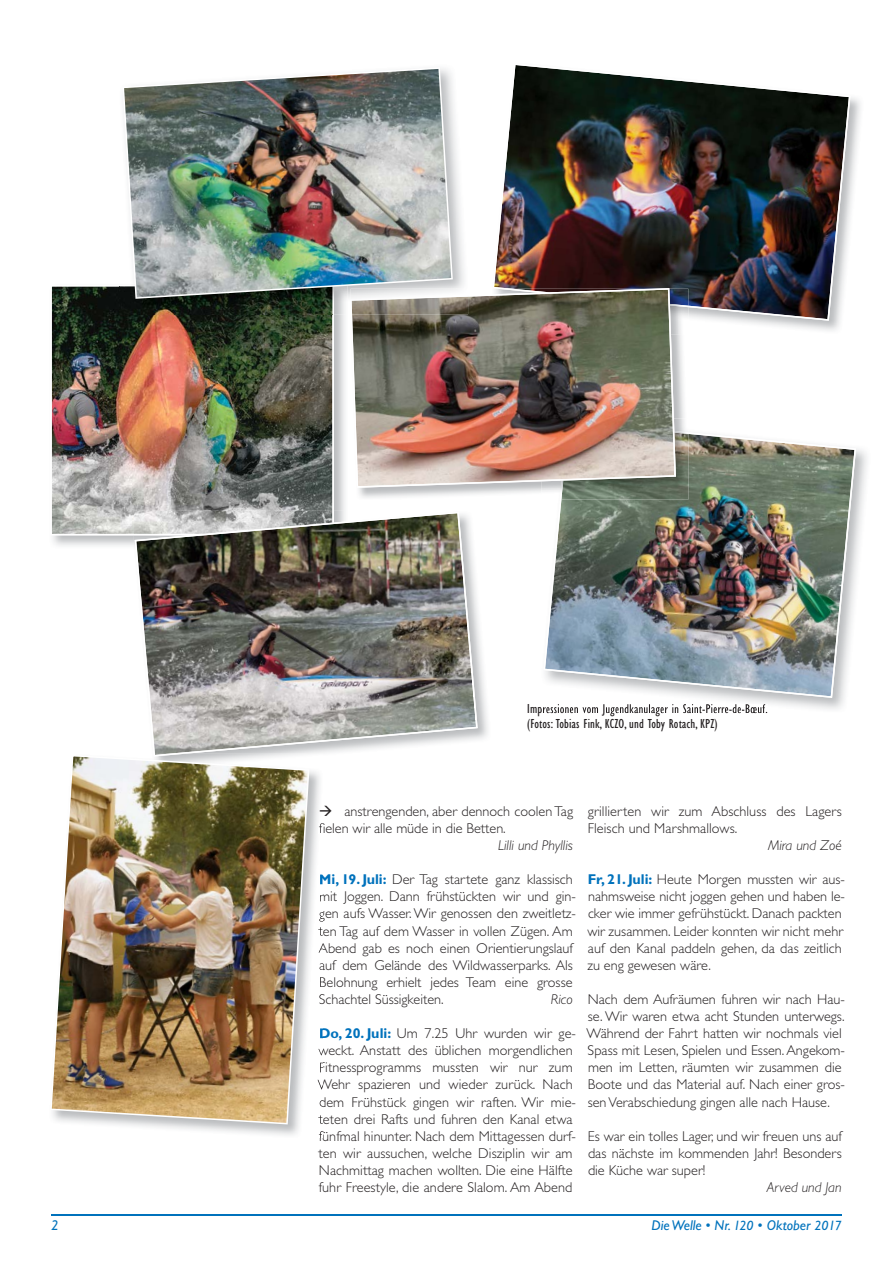
<style>
.page{position:relative;width:893px;height:1263px;background:#fff}
.page>*{position:absolute;margin:0;border:0;box-sizing:border-box;transform-origin:0 0}
.t1{font:300 14.25px/17.1px "Gill Sans Std";color:#231f20}
.t2{font:italic 300 14.25px "Gill Sans Std";color:#231f20}
.t3{font:italic 14.25px "Gill Sans Std";color:#0072bc}
.t4{font:condensed 13.5px "Gill Sans Std";letter-spacing:.01em;color:#231f20}
.s1{font-weight:700;color:#0072bc}
.s2{font-size:13.5px}
</style>
<div class="page">
<hr style="left:51px;top:1214px;width:791px;height:1px;background:#0072bc">
<img style="left:51px;top:286px;width:282px;height:248px">
<img style="left:478px;top:619px;width:10px;height:121px">
<img style="left:134px;top:511px;width:199px;height:23px">
<img style="left:135px;top:512px;width:343px;height:242px">
<img style="left:732px;top:97px;width:129px;height:234px">
<img style="left:494px;top:65px;width:356px;height:256px">
<img style="left:110px;top:771px;width:210px;height:364px">
<img style="left:155px;top:754px;width:29px;height:1px">
<svg style="left:319px;top:823px;width:4px;height:10px"></svg>
<svg style="left:320px;top:874px;width:3px;height:11px"></svg>
<svg style="left:318px;top:909px;width:5px;height:98px"></svg>
<svg style="left:318px;top:1028px;width:5px;height:96px"></svg>
<svg style="left:319px;top:1131px;width:4px;height:7px"></svg>
<img style="left:51px;top:755px;width:258px;height:369px">
<img style="left:541px;top:704px;width:226px;height:8px">
<img style="left:543px;top:430px;width:313px;height:268px">
<img style="left:358px;top:334px;width:327px;height:164px">
<img style="left:676px;top:289px;width:12px;height:45px">
<img style="left:676px;top:304px;width:12px;height:3px">
<img style="left:541px;top:418px;width:147px;height:82px">
<img style="left:560px;top:431px;width:128px;height:69px">
<img style="left:352px;top:288px;width:324px;height:200px">
<img style="left:120px;top:285px;width:214px;height:29px">
<img style="left:453px;top:289px;width:15px;height:6px">
<img style="left:350px;top:295px;width:118px;height:19px">
<img style="left:123px;top:67px;width:330px;height:232px">
<p class="t4" style="left:527px;top:716px;width:192px">(Fotos: Tobias Fink, KCZO, und Toby Rotach, KPZ)</p>
<p class="t1" style="left:319px;top:803px;width:256px;text-indent:26px">anstrengenden, aber dennoch coolen Tag fielen wir alle müde in die Betten.</p>
<p class="t2" style="left:498px;top:837px;width:76px">Lilli und Phyllis</p>
<p class="t1" style="left:319px;top:871px;width:259px"><span class="s1">Mi, 19. Juli:</span> Der Tag startete ganz klassisch mit Joggen. Dann frühstückten wir und gin&shy;gen aufs Wasser. Wir genossen den zweitletz&shy;ten Tag auf dem Wasser in vollen Zügen. Am Abend gab es noch einen Orientierungslauf auf dem Gelände des Wildwasserparks. Als Belohnung erhielt jedes Team eine grosse Schachtel Süssigkeiten.</p>
<p class="t2" style="left:551px;top:991px;width:23px">Rico</p>
<p class="t1" style="left:318px;top:1025px;width:260px"><span class="s1">Do, 20. Juli:</span> Um 7.25 Uhr wurden wir ge&shy;weckt. Anstatt des üblichen morgendlichen Fitnessprogramms mussten wir nur zum Wehr spazieren und wieder zurück. Nach dem Frühstück gingen wir raften. Wir mie&shy;teten drei Rafts und fuhren den Kanal etwa fünfmal hinunter. Nach dem Mittagessen durf&shy;ten wir aussuchen, welche Disziplin wir am Nachmittag machen wollten. Die eine Hälfte fuhr Freestyle, die andere Slalom. Am Abend</p>
<p class="t1" style="left:588px;top:803px;width:255px">grillierten wir zum Abschluss des Lagers<br>Fleisch und Marshmallows.</p>
<p class="t2" style="left:768px;top:837px;width:75px">Mira und Zoé</p>
<p class="t1" style="left:587px;top:871px;width:259px"><span class="s1">Fr, 21. Juli:</span> Heute Morgen mussten wir aus&shy;nahmsweise nicht joggen gehen und haben le&shy;cker wie immer gefrühstückt. Danach packten wir zusammen. Leider konnten wir nicht mehr auf den Kanal paddeln gehen, da das zeitlich zu eng gewesen wäre.</p>
<p class="t1" style="left:586px;top:991px;width:260px">Nach dem Aufräumen fuhren wir nach Hau&shy;se. Wir waren etwa acht Stunden unterwegs.<br>Während der Fahrt hatten wir nochmals viel Spass mit Lesen, Spielen und Essen. Angekom&shy;men im Letten, räumten wir zusammen die Boote und das Material auf. Nach einer gros&shy;sen Verabschiedung gingen alle nach Hause.</p>
<p class="t1" style="left:588px;top:1127px;width:255px;text-align:justify">Es war ein tolles Lager, und wir freuen uns auf das nächste im kommenden Jahr! Besonders die Küche war super!</p>
<p class="t2" style="left:767px;top:1179px;width:76px">Arved und Jan</p>
<p class="t3" style="left:51px;top:1217px;width:9px">2</p>
<p class="t3" style="left:651px;top:1217px;width:192px">Die Welle • Nr. <span class="s2">120</span> • Oktober <span class="s2">2017</span></p>
</div>
